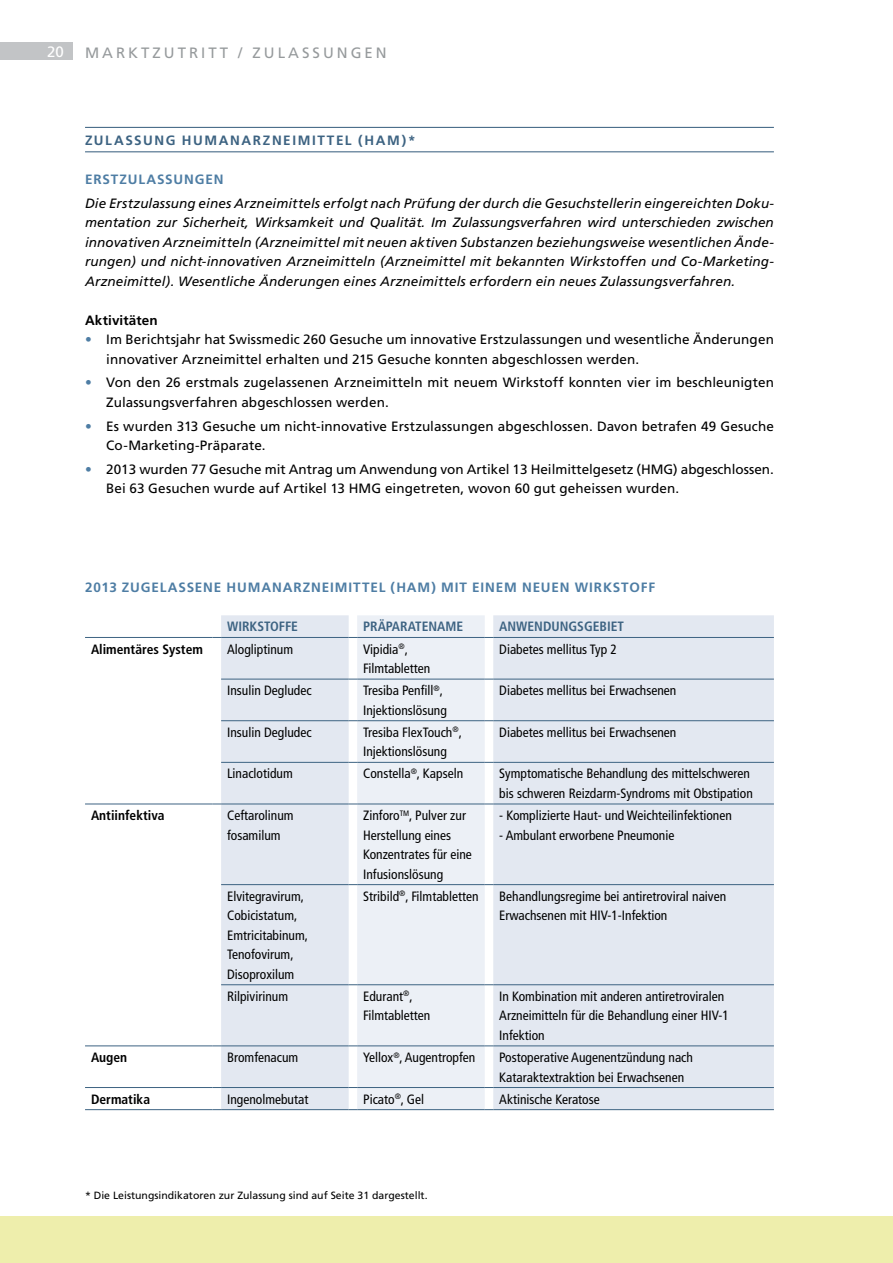
<style>
.page{position:relative;width:893px;height:1263px;background:#fff}
.page>*{position:absolute;margin:0;border:0;box-sizing:border-box;transform-origin:0 0}
.t1{font:15px "Frutiger";letter-spacing:.2em;color:#969a9c}
.t2{font:15px "Frutiger";color:#fff}
.t3{font:condensed 13.5px/19.5px "Frutiger";color:#000}
.t4{font:13.5px/19.5px "Frutiger";letter-spacing:.005em;color:#000}
.t5{font:italic 13.5px/19.5px "Frutiger";letter-spacing:.005em;color:#000;text-align:justify}
.t6{font:700 13.5px "Frutiger";letter-spacing:.065em;color:#4e7da4}
.t7{font:700 condensed 13.5px "Frutiger";color:#000}
.t8{font:700 condensed 13.5px "Frutiger";color:#3d6382}
.t9{font:700 13.5px "Frutiger";letter-spacing:.115em;color:#3d6382}
.t10{font:700 13.5px "Frutiger";letter-spacing:.01em;color:#000}
.t11{font:10.5px "Frutiger";color:#000}
.s1{color:#4e7da4}
</style>
<div class="page">
<div style="left:0;top:43px;width:72px;height:17px;background:#c2c4c6"></div>
<div style="left:0;top:1216px;width:893px;height:47px;background:#eeeeac"></div>
<hr style="left:85px;top:127px;width:689px;height:1px;background:#3d6382">
<hr style="left:85px;top:151px;width:689px;height:1px;background:#3d6382">
<div style="left:221px;top:615px;width:553px;height:494px;background:#e3e8f1"></div>
<div style="left:357px;top:615px;width:128px;height:494px;background:#ecf0f6"></div>
<hr style="left:85px;top:637px;width:128px;height:1px;background:#3d6382">
<hr style="left:221px;top:637px;width:128px;height:1px;background:#3d6382">
<hr style="left:357px;top:637px;width:128px;height:1px;background:#3d6382">
<hr style="left:493px;top:637px;width:281px;height:1px;background:#3d6382">
<hr style="left:221px;top:679px;width:128px;height:1px;background:#3d6382">
<hr style="left:357px;top:679px;width:128px;height:1px;background:#3d6382">
<hr style="left:493px;top:679px;width:281px;height:1px;background:#3d6382">
<hr style="left:221px;top:720px;width:128px;height:1px;background:#3d6382">
<hr style="left:357px;top:720px;width:128px;height:1px;background:#3d6382">
<hr style="left:493px;top:720px;width:281px;height:1px;background:#3d6382">
<hr style="left:221px;top:762px;width:128px;height:1px;background:#3d6382">
<hr style="left:357px;top:762px;width:128px;height:1px;background:#3d6382">
<hr style="left:493px;top:762px;width:281px;height:1px;background:#3d6382">
<hr style="left:85px;top:804px;width:128px;height:1px;background:#3d6382">
<hr style="left:221px;top:804px;width:128px;height:1px;background:#3d6382">
<hr style="left:357px;top:804px;width:128px;height:1px;background:#3d6382">
<hr style="left:493px;top:804px;width:281px;height:1px;background:#3d6382">
<hr style="left:221px;top:884px;width:128px;height:1px;background:#3d6382">
<hr style="left:357px;top:884px;width:128px;height:1px;background:#3d6382">
<hr style="left:493px;top:884px;width:281px;height:1px;background:#3d6382">
<hr style="left:221px;top:984px;width:128px;height:1px;background:#3d6382">
<hr style="left:357px;top:984px;width:128px;height:1px;background:#3d6382">
<hr style="left:493px;top:984px;width:281px;height:1px;background:#3d6382">
<hr style="left:85px;top:1046px;width:128px;height:1px;background:#3d6382">
<hr style="left:221px;top:1046px;width:128px;height:1px;background:#3d6382">
<hr style="left:357px;top:1046px;width:128px;height:1px;background:#3d6382">
<hr style="left:493px;top:1046px;width:281px;height:1px;background:#3d6382">
<hr style="left:221px;top:1087px;width:128px;height:1px;background:#3d6382">
<hr style="left:357px;top:1087px;width:128px;height:1px;background:#3d6382">
<hr style="left:493px;top:1087px;width:281px;height:1px;background:#3d6382">
<hr style="left:85px;top:1109px;width:128px;height:1px;background:#3d6382">
<hr style="left:221px;top:1109px;width:128px;height:1px;background:#3d6382">
<hr style="left:357px;top:1109px;width:128px;height:1px;background:#3d6382">
<hr style="left:493px;top:1109px;width:281px;height:1px;background:#3d6382">
<hr style="left:85px;top:1087px;width:128px;height:1px;background:#3d6382">
<p class="t2" style="left:47px;top:43px;width:18px">20</p>
<p class="t1" style="left:85px;top:43px;width:126px">Ma rkt zut ritt</p>
<p class="t1" style="left:238px;top:43px;width:26px">/ ZUL</p>
<p class="t1" style="left:288px;top:43px;width:88px">ASSUN GEN</p>
<p class="t9" style="left:85px;top:132px;width:132px">ZULASSUNG HUMANARZN</p>
<p class="t9" style="left:283px;top:132px;width:19px">EIMITT</p>
<p class="t9" style="left:336px;top:132px;width:81px">EL (HAM)*</p>
<p class="t6" style="left:85px;top:171px;width:138px">ERSTZULASSUNGEN</p>
<p class="t5" style="left:85px;top:193px;width:690px">Die Erstzulassung eines Arzneimittels erfolgt nach Prüfung der durch die Gesuchstellerin eingereichten Doku&shy;mentation zur Sicherheit, Wirksamkeit und Qualität. Im Zulassungsverfahren wird unterschieden zwischen innovativen Arzneimitteln (Arzneimittel mit neuen aktiven Substanzen beziehungsweise wesentlichen Ände&shy;rungen) und nicht-innovativen Arzneimitteln (Arzneimittel mit bekannten Wirkstoffen und Co-Marketing-Arzneimittel). Wesentliche Änderungen eines Arzneimittels erfordern ein neues Zulassungsverfahren.</p>
<p class="t10" style="left:85px;top:312px;width:74px">AKTIVITÄTEN</p>
<p class="t4" style="left:106px;top:330px;width:669px;text-indent:-21px"><span class="s1">•</span> Im Berichtsjahr hat Swissmedic 260 Gesuche um innovative Erstzulassungen und wesentliche Änderungen innovativer Arzneimittel erhalten und 215 Gesuche konnten abgeschlossen werden.</p>
<p class="t4" style="left:106px;top:373px;width:669px;text-indent:-21px"><span class="s1">•</span> Von den 26 erstmals zugelassenen Arzneimitteln mit neuem Wirkstoff konnten vier im beschleunigten<br>Zulassungsverfahren abgeschlossen werden.</p>
<p class="t4" style="left:106px;top:416px;width:669px;text-indent:-21px"><span class="s1">•</span> Es wurden 313 Gesuche um nicht-innovative Erstzulassungen abgeschlossen. Davon betrafen 49 Gesuche<br>Co-Marketing-Präparate.</p>
<p class="t4" style="left:106px;top:459px;width:669px;text-indent:-21px"><span class="s1">•</span> 2013 wurden 77 Gesuche mit Antrag um Anwendung von Artikel 13 Heilmittelgesetz (HMG) abgeschlossen.<br>Bei 63 Gesuchen wurde auf Artikel 13 HMG eingetreten, wovon 60 gut geheissen wurden.</p>
<p class="t6" style="left:85px;top:579px;width:174px">2013 ZUGELASSENE HUMANARZN</p>
<p class="t6" style="left:322px;top:579px;width:18px">EIMITT</p>
<p class="t6" style="left:370px;top:579px;width:80px">EL (HAM) MIT</p>
<p class="t6" style="left:472px;top:579px;width:177px">EINEM NEUEN WIRKSTOFF</p>
<p class="t8" style="left:227px;top:619px;width:72px">Wirkstoffe</p>
<p class="t8" style="left:363px;top:619px;width:102px">Präparatename</p>
<p class="t8" style="left:499px;top:619px;width:124px">Anwendungsgebiet</p>
<p class="t7" style="left:91px;top:641px;width:113px">Alimentäres System</p>
<p class="t3" style="left:227px;top:639px;width:67px">Alogliptinum</p>
<p class="t3" style="left:363px;top:639px;width:69px">Vipidia<sup>®</sup>,<br>Filmtabletten</p>
<p class="t3" style="left:499px;top:639px;width:119px">Diabetes mellitus Typ 2</p>
<p class="t3" style="left:227px;top:681px;width:86px">Insulin Degludec</p>
<p class="t3" style="left:363px;top:681px;width:85px">Tresiba Penfill<sup>®</sup>,<br>Injektionslösung</p>
<p class="t3" style="left:499px;top:681px;width:179px">Diabetes mellitus bei Erwachsenen</p>
<p class="t3" style="left:227px;top:722px;width:86px">Insulin Degludec</p>
<p class="t3" style="left:363px;top:722px;width:100px">Tresiba FlexTouch<sup>®</sup>,<br>Injektionslösung</p>
<p class="t3" style="left:499px;top:722px;width:179px">Diabetes mellitus bei Erwachsenen</p>
<p class="t3" style="left:227px;top:764px;width:67px">Linaclotidum</p>
<p class="t3" style="left:363px;top:764px;width:101px">Constella<sup>®</sup>, Kapseln</p>
<p class="t3" style="left:499px;top:764px;width:255px">Symptomatische Behandlung des mittelschweren bis schweren Reizdarm-Syndroms mit Obstipation</p>
<p class="t7" style="left:91px;top:807px;width:75px">Antiinfektiva</p>
<p class="t3" style="left:227px;top:806px;width:68px">Ceftarolinum fosamilum</p>
<p class="t3" style="left:363px;top:806px;width:110px">Zinforo<sup>TM</sup>, Pulver zur<br>Herstellung eines<br>Konzentrates für eine<br>Infusionslösung</p>
<p class="t3" style="left:499px;top:806px;width:234px">- Komplizierte Haut- und Weichteilinfektionen</p>
<p class="t3" style="left:499px;top:825px;width:177px">- Ambulant erworbene Pneumonie</p>
<p class="t3" style="left:227px;top:886px;width:82px">Elvitegravirum,<br>Cobicistatum,<br>Emtricitabinum,<br>Tenofovirum,<br>Disoproxilum</p>
<p class="t3" style="left:363px;top:886px;width:117px">Stribild<sup>®</sup>, Filmtabletten</p>
<p class="t3" style="left:499px;top:886px;width:228px">Behandlungsregime bei antiretroviral naiven<br>Erwachsenen mit HIV-1-Infektion</p>
<p class="t3" style="left:227px;top:986px;width:62px">Rilpivirinum</p>
<p class="t3" style="left:363px;top:986px;width:69px">Edurant<sup>®</sup>,<br>Filmtabletten</p>
<p class="t3" style="left:499px;top:986px;width:231px">In Kombination mit anderen antiretroviralen<br>Arzneimitteln für die Behandlung einer HIV-1<br>Infektion</p>
<p class="t7" style="left:91px;top:1049px;width:38px">Augen</p>
<p class="t3" style="left:227px;top:1048px;width:73px">Bromfenacum</p>
<p class="t3" style="left:363px;top:1048px;width:114px">Yellox<sup>®</sup>, Augentropfen</p>
<p class="t3" style="left:499px;top:1048px;width:195px">Postoperative Augenentzündung nach<br>Kataraktextraktion bei Erwachsenen</p>
<p class="t7" style="left:91px;top:1091px;width:61px">Dermatika</p>
<p class="t3" style="left:227px;top:1089px;width:83px">Ingenolmebutat</p>
<p class="t3" style="left:363px;top:1089px;width:62px">Picato<sup>®</sup>, Gel</p>
<p class="t3" style="left:499px;top:1089px;width:102px">Aktinische Keratose</p>
<p class="t11" style="left:85px;top:1189px;width:344px">* Die Leistungsindikatoren zur Zulassung sind auf Seite 31 dargestellt.</p>
</div>
